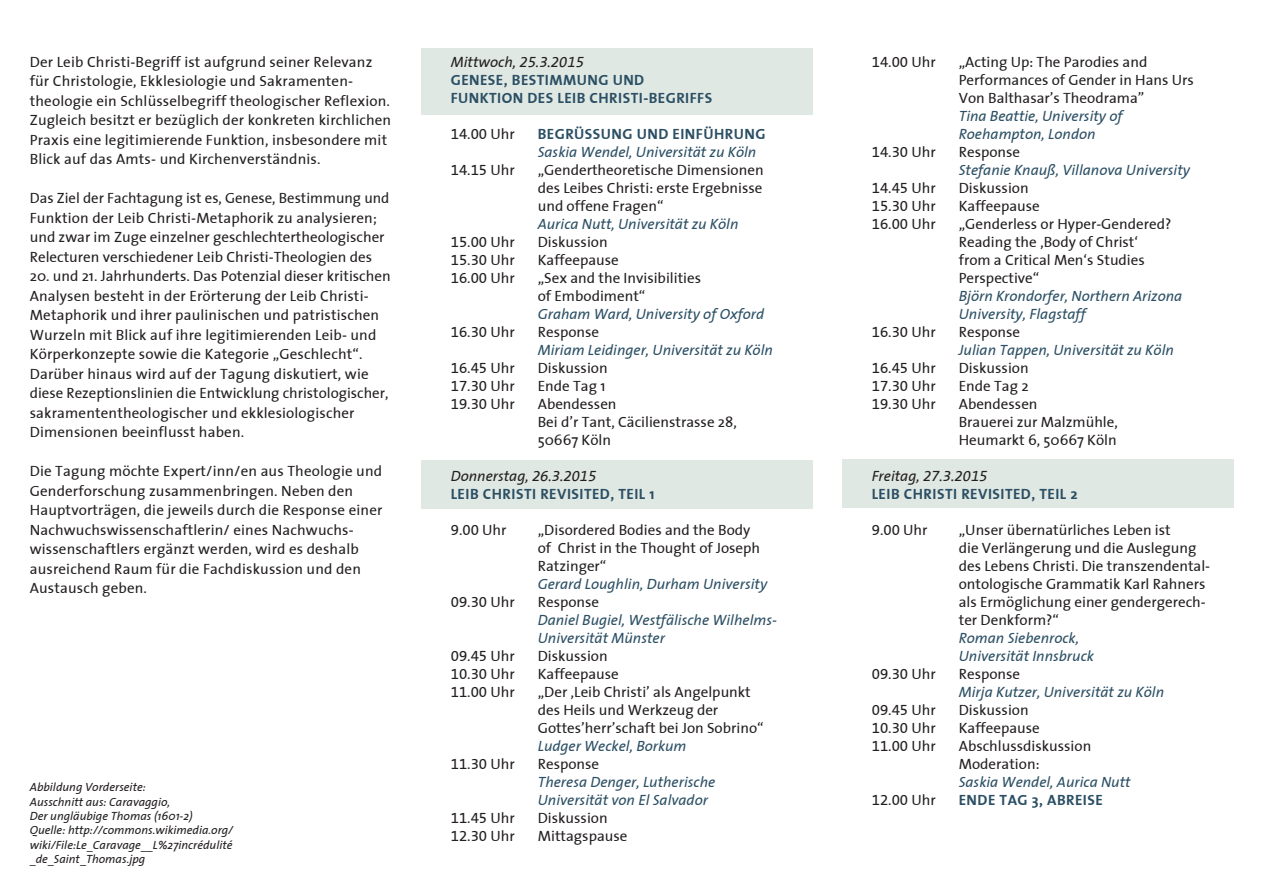
<style>
.page{position:relative;width:1263px;height:893px;background:#fff}
.page>*{position:absolute;margin:0;border:0;box-sizing:border-box;transform-origin:0 0}
.t1{font:15px/19.5px "The Sans";color:#231f20}
.t2{font:italic 15px/18px "The Sans";color:#2b4f64}
.t3{font:15px "The Sans Expert";color:#231f20}
.t4{font:700 15px/18px "The Sans";letter-spacing:.03em;color:#2b4f64}
.t5{font:italic 15px "The Sans Expert";color:#231f20}
.t6{font:italic 12px/14.4px "The Sans";color:#231f20}
.s1{font-weight:400;font-style:italic;color:#231f20}
.s2{font-family:"The Sans Expert";font-weight:400;font-style:italic;color:#231f20}
.s3{font-family:"The Sans"}
</style>
<div class="page">
<div style="left:421px;top:48px;width:391px;height:67px;background:#e0e8e3"></div>
<div style="left:421px;top:461px;width:391px;height:48px;background:#e0e8e3"></div>
<div style="left:842px;top:460px;width:391px;height:48px;background:#e0e8e3"></div>
<p class="t1" style="left:30px;top:51px;width:363px">Der Leib Christi-Begriff ist aufgrund seiner Relevanz für Christologie, Ekklesiologie und Sakramenten&shy;theologie ein Schlüsselbegriff theologischer Reflexion.<br>Zugleich besitzt er bezüglich der konkreten kirchlichen Praxis eine legitimierende Funktion, insbesondere mit Blick auf das Amts- und Kirchenverständnis.</p>
<p class="t1" style="left:30px;top:188px;width:361px">Das Ziel der Fachtagung ist es, Genese, Bestimmung und Funktion der Leib Christi-Metaphorik zu analysieren; und zwar im Zuge einzelner geschlechtertheologischer Relecturen verschiedener Leib Christi-Theologien des</p>
<p class="t1" style="left:30px;top:266px;width:362px">20. und 21. Jahrhunderts. Das Potenzial dieser kritischen Analysen besteht in der Erörterung der Leib Christi-Metaphorik und ihrer paulinischen und patristischen Wurzeln mit Blick auf ihre legitimierenden Leib- und Körperkonzepte sowie die Kategorie „Geschlecht“.<br>Darüber hinaus wird auf der Tagung diskutiert, wie diese Rezeptionslinien die Entwicklung christologischer, sakramententheologischer und ekklesiologischer Dimensionen beeinflusst haben.</p>
<p class="t1" style="left:30px;top:461px;width:354px">Die Tagung möchte Expert/inn/en aus Theologie und Genderforschung zusammenbringen. Neben den Hauptvorträgen, die jeweils durch die Response einer Nachwuchswissenschaftlerin/ eines Nachwuchs&shy;wissenschaftlers ergänzt werden, wird es deshalb ausreichend Raum für die Fachdiskussion und den Austausch geben.</p>
<p class="t6" style="left:30px;top:780px;width:205px">Abbildung Vorderseite:<br>Ausschnitt aus: Caravaggio,<br>Der ungläubige Thomas (1601-2)<br>Quelle: http://commons.wikimedia.org/ wiki/File:Le_Caravage__L%27incrédulité _de_Saint_Thomas.jpg</p>
<p class="t4" style="left:451px;top:52px;width:263px"><span class="s1">Mittwoch,</span> <span class="s2">25.3.2015<br></span>GENESE, BESTIMMUNG UND<br>FUNKTION DES LEIB CHRISTI-BEGRIFFS</p>
<p class="t3" style="left:451px;top:121px;width:66px">14.00 <span class="s3">Uhr</span></p>
<p class="t4" style="left:538px;top:124px;width:227px">BEGRÜSSUNG UND EINFÜHRUNG</p>
<p class="t2" style="left:538px;top:142px;width:220px">Saskia Wendel, Universität zu Köln</p>
<p class="t3" style="left:451px;top:157px;width:66px">14.15 <span class="s3">Uhr</span></p>
<p class="t1" style="left:538px;top:160px;width:227px;line-height:18px;text-align:justify">„Gendertheoretische Dimensionen des Leibes Christi: erste Ergebnisse und offene Fragen“</p>
<p class="t2" style="left:538px;top:214px;width:202px">Aurica Nutt, Universität zu Köln</p>
<p class="t3" style="left:451px;top:229px;width:66px">15.00 <span class="s3">Uhr</span></p>
<p class="t1" style="left:538px;top:231px;width:71px">Diskussion</p>
<p class="t3" style="left:451px;top:247px;width:66px">15.30 <span class="s3">Uhr</span></p>
<p class="t1" style="left:538px;top:249px;width:83px">Kaffeepause</p>
<p class="t3" style="left:451px;top:265px;width:66px">16.00 <span class="s3">Uhr</span></p>
<p class="t1" style="left:538px;top:268px;width:165px;line-height:18px">„Sex and the Invisibilities of Embodiment“</p>
<p class="t2" style="left:538px;top:304px;width:228px">Graham Ward, University of Oxford</p>
<p class="t3" style="left:451px;top:319px;width:66px">16.30 <span class="s3">Uhr</span></p>
<p class="t1" style="left:538px;top:321px;width:63px">Response</p>
<p class="t2" style="left:538px;top:340px;width:237px">Miriam Leidinger, Universität zu Köln</p>
<p class="t3" style="left:451px;top:355px;width:66px">16.45 <span class="s3">Uhr</span></p>
<p class="t1" style="left:538px;top:357px;width:71px">Diskussion</p>
<p class="t3" style="left:451px;top:373px;width:66px">17.30 <span class="s3">Uhr</span></p>
<p class="t1" style="left:538px;top:375px;width:69px">Ende Tag 1</p>
<p class="t3" style="left:451px;top:391px;width:66px">19.30 <span class="s3">Uhr</span></p>
<p class="t1" style="left:538px;top:394px;width:201px;line-height:18px">Abendessen<br>Bei d’r Tant, Cäcilienstrasse 28,<br>50667 Köln</p>
<p class="t4" style="left:451px;top:466px;width:205px"><span class="s1">Donnerstag,</span> <span class="s2">26.3.2015<br></span>LEIB CHRISTI REVISITED, TEIL 1</p>
<p class="t3" style="left:451px;top:517px;width:57px">9.00 <span class="s3">Uhr</span></p>
<p class="t1" style="left:538px;top:520px;width:224px;line-height:18px">„Disordered Bodies and the Body of Christ in the Thought of Joseph<br>Ratzinger“</p>
<p class="t2" style="left:538px;top:574px;width:231px">Gerard Loughlin, Durham University</p>
<p class="t3" style="left:451px;top:589px;width:66px">09.30 <span class="s3">Uhr</span></p>
<p class="t1" style="left:538px;top:591px;width:63px">Response</p>
<p class="t2" style="left:538px;top:610px;width:241px">Daniel Bugiel, Westfälische Wilhelms-<br>Universität Münster</p>
<p class="t3" style="left:451px;top:643px;width:66px">09.45 <span class="s3">Uhr</span></p>
<p class="t1" style="left:538px;top:645px;width:71px">Diskussion</p>
<p class="t3" style="left:451px;top:661px;width:66px">10.30 <span class="s3">Uhr</span></p>
<p class="t1" style="left:538px;top:663px;width:83px">Kaffeepause</p>
<p class="t3" style="left:451px;top:679px;width:66px">11.00 <span class="s3">Uhr</span></p>
<p class="t1" style="left:538px;top:682px;width:227px;line-height:18px">„Der ‚Leib Christi’ als Angelpunkt des Heils und Werkzeug der<br>Gottes’herr’schaft bei Jon Sobrino“</p>
<p class="t2" style="left:538px;top:736px;width:150px">Ludger Weckel, Borkum</p>
<p class="t3" style="left:451px;top:751px;width:66px">11.30 <span class="s3">Uhr</span></p>
<p class="t1" style="left:538px;top:753px;width:63px">Response</p>
<p class="t2" style="left:538px;top:772px;width:179px">Theresa Denger, Lutherische<br>Universität von El Salvador</p>
<p class="t3" style="left:451px;top:805px;width:66px">11.45 <span class="s3">Uhr</span></p>
<p class="t1" style="left:538px;top:807px;width:71px">Diskussion</p>
<p class="t3" style="left:451px;top:823px;width:66px">12.30 <span class="s3">Uhr</span></p>
<p class="t1" style="left:538px;top:825px;width:91px">Mittagspause</p>
<p class="t3" style="left:872px;top:49px;width:66px">14.00 <span class="s3">Uhr</span></p>
<p class="t1" style="left:959px;top:52px;width:237px;line-height:18px">„Acting Up: The Parodies and<br>Performances of Gender in Hans Urs<br>Von Balthasar’s Theodrama”</p>
<p class="t2" style="left:959px;top:106px;width:165px">Tina Beattie, University of<br>Roehampton, London</p>
<p class="t3" style="left:872px;top:139px;width:66px">14.30 <span class="s3">Uhr</span></p>
<p class="t1" style="left:959px;top:141px;width:63px">Response</p>
<p class="t2" style="left:959px;top:160px;width:233px">Stefanie Knauß, Villanova University</p>
<p class="t3" style="left:872px;top:175px;width:66px">14.45 <span class="s3">Uhr</span></p>
<p class="t1" style="left:959px;top:177px;width:71px">Diskussion</p>
<p class="t3" style="left:872px;top:193px;width:66px">15.30 <span class="s3">Uhr</span></p>
<p class="t1" style="left:959px;top:195px;width:83px">Kaffeepause</p>
<p class="t3" style="left:872px;top:211px;width:66px">16.00 <span class="s3">Uhr</span></p>
<p class="t1" style="left:959px;top:214px;width:214px;line-height:18px">„Genderless or Hyper-Gendered?<br>Reading the ‚Body of Christ‘ from a Critical Men‘s Studies<br>Perspective“</p>
<p class="t2" style="left:959px;top:286px;width:225px">Björn Krondorfer, Northern Arizona<br>University, Flagstaff</p>
<p class="t3" style="left:872px;top:319px;width:66px">16.30 <span class="s3">Uhr</span></p>
<p class="t1" style="left:959px;top:321px;width:63px">Response</p>
<p class="t2" style="left:959px;top:340px;width:217px">Julian Tappen, Universität zu Köln</p>
<p class="t3" style="left:872px;top:355px;width:66px">16.45 <span class="s3">Uhr</span></p>
<p class="t1" style="left:959px;top:357px;width:71px">Diskussion</p>
<p class="t3" style="left:872px;top:373px;width:66px">17.30 <span class="s3">Uhr</span></p>
<p class="t1" style="left:959px;top:375px;width:71px">Ende Tag 2</p>
<p class="t3" style="left:872px;top:391px;width:66px">19.30 <span class="s3">Uhr</span></p>
<p class="t1" style="left:959px;top:394px;width:161px;line-height:18px">Abendessen<br>Brauerei zur Malzmühle,<br>Heumarkt 6, 50667 Köln</p>
<p class="t5" style="left:872px;top:463px;width:117px"><span class="s3">Freitag,</span> 27.3.2015</p>
<p class="t4" style="left:872px;top:484px;width:207px">LEIB CHRISTI REVISITED, TEIL 2</p>
<p class="t3" style="left:872px;top:517px;width:57px">9.00 <span class="s3">Uhr</span></p>
<p class="t1" style="left:959px;top:520px;width:253px;line-height:18px">„Unser übernatürliches Leben ist<br>die Verlängerung und die Auslegung des Lebens Christi. Die transzendental&shy;ontologische Grammatik Karl Rahners als Ermöglichung einer gendergerech&shy;ter Denkform?“</p>
<p class="t2" style="left:959px;top:628px;width:137px">Roman Siebenrock,<br>Universität Innsbruck</p>
<p class="t3" style="left:872px;top:661px;width:66px">09.30 <span class="s3">Uhr</span></p>
<p class="t1" style="left:959px;top:663px;width:63px">Response</p>
<p class="t2" style="left:959px;top:682px;width:207px">Mirja Kutzer, Universität zu Köln</p>
<p class="t3" style="left:872px;top:697px;width:66px">09.45 <span class="s3">Uhr</span></p>
<p class="t1" style="left:959px;top:699px;width:71px">Diskussion</p>
<p class="t3" style="left:872px;top:715px;width:66px">10.30 <span class="s3">Uhr</span></p>
<p class="t1" style="left:959px;top:717px;width:83px">Kaffeepause</p>
<p class="t3" style="left:872px;top:733px;width:66px">11.00 <span class="s3">Uhr</span></p>
<p class="t1" style="left:959px;top:736px;width:134px;line-height:18px">Abschlussdiskussion<br>Moderation:</p>
<p class="t2" style="left:959px;top:772px;width:173px">Saskia Wendel, Aurica Nutt</p>
<p class="t3" style="left:872px;top:787px;width:66px">12.00 <span class="s3">Uhr</span></p>
<p class="t4" style="left:959px;top:790px;width:146px">ENDE TAG 3, ABREISE</p>
</div>
